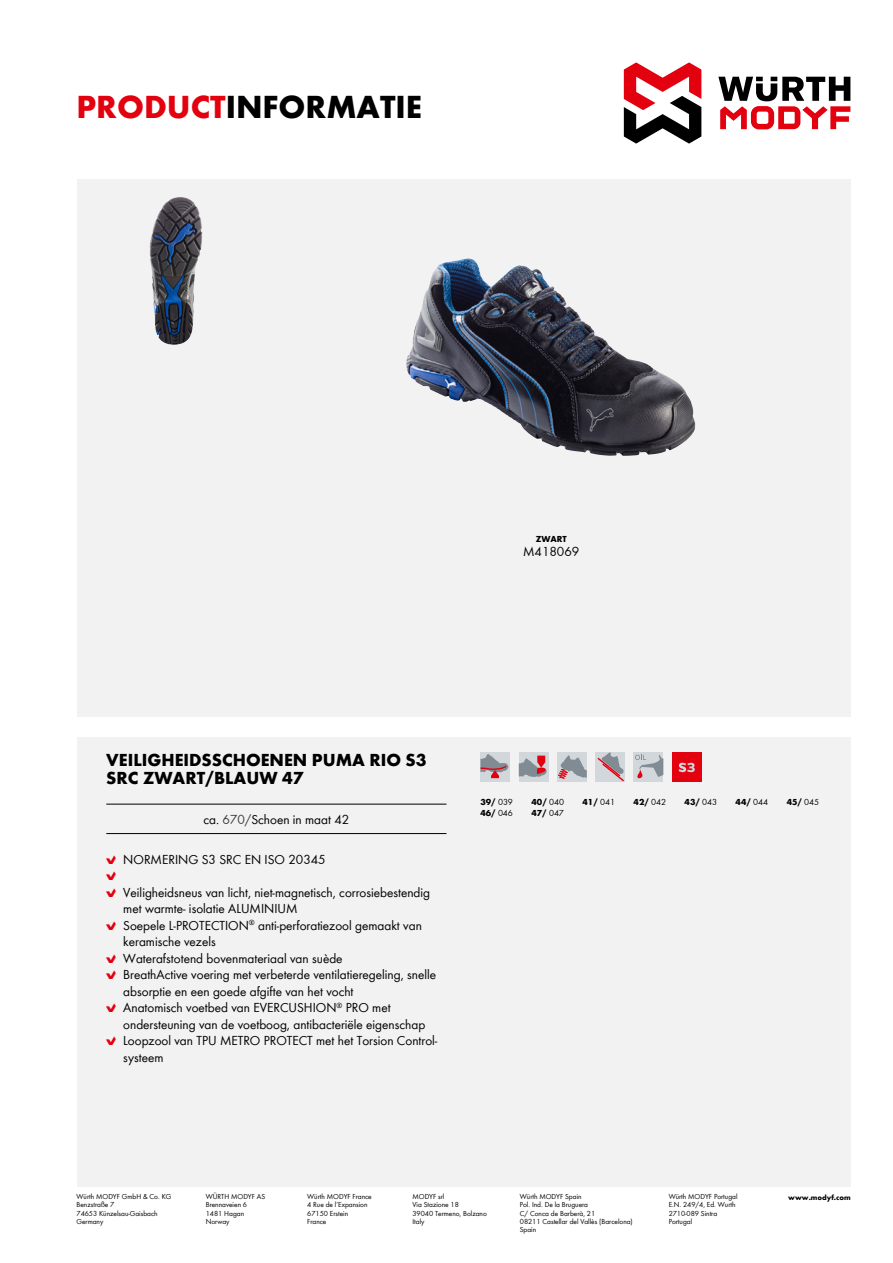
<style>
.page{position:relative;width:893px;height:1263px;background:#fff}
.page>*{position:absolute;margin:0;border:0;box-sizing:border-box;transform-origin:0 0}
.t1{font:700 33px "Wuerth Global";color:#000}
.t2{font:700 18px/18px "Wuerth Global";color:#000}
.t3{font:13.5px "Wuerth Global";color:#000}
.t4{font:13.5px "Wuerth Num";color:#e3000f}
.t5{font:700 9px "Wuerth Global";color:#000}
.t6{font:7.5px/8.2px "Wuerth Global";color:#000}
.t7{font:700 7.5px "Wuerth Global";color:#000}
.s1{color:#e3000f}
.s2{color:#3b3b3a}
.s3{font-family:"Wuerth Num";color:#e3000f}
.s4{font-weight:400}
</style>
<div class="page">
<svg style="left:718px;top:77px;width:132px;height:52px"></svg>
<svg style="left:624px;top:62px;width:77px;height:82px"></svg>
<div style="left:77px;top:179px;width:773px;height:1007px;background:#f2f2f2"></div>
<div style="left:64px;top:717px;width:805px;height:19px;background:#fff"></div>
<hr style="left:106px;top:804px;width:340px;height:1px;background:#000">
<hr style="left:106px;top:833px;width:340px;height:1px;background:#000">
<img style="left:406px;top:259px;width:274px;height:197px">
<img style="left:150px;top:197px;width:44px;height:148px">
<div style="left:672px;top:752px;width:29px;height:30px;background:#e3000f"></div>
<svg style="left:678px;top:763px;width:17px;height:9px"></svg>
<div style="left:634px;top:752px;width:29px;height:30px;background:#d2d7db"></div>
<svg style="left:635px;top:754px;width:28px;height:25px"></svg>
<div style="left:595px;top:752px;width:30px;height:30px;background:#d2d7db"></div>
<svg style="left:597px;top:752px;width:27px;height:29px"></svg>
<div style="left:557px;top:752px;width:30px;height:30px;background:#d2d7db"></div>
<svg style="left:558px;top:755px;width:29px;height:24px"></svg>
<div style="left:519px;top:752px;width:30px;height:30px;background:#d2d7db"></div>
<svg style="left:519px;top:756px;width:28px;height:21px"></svg>
<div style="left:480px;top:752px;width:30px;height:30px;background:#d2d7db"></div>
<svg style="left:480px;top:754px;width:28px;height:24px"></svg>
<h1 class="t1" style="left:77px;top:87px;width:347px"><span class="s1">PRODUCT</span>INFORMATIE</h1>
<p class="t5" style="left:536px;top:533px;width:33px">ZWART</p>
<p class="t3" style="left:523px;top:543px;width:58px">M418069</p>
<h2 class="t2" style="left:106px;top:750px;width:322px">VEILIGHEIDSSCHOENEN PUMA RIO S3<br>SRC ZWART/BLAUW 47</h2>
<p class="t3" style="left:203px;top:811px;width:147px">ca. <span class="s2">670/</span>Schoen in maat 42</p>
<p class="t3" style="left:106px;top:851px;width:221px"><span class="s3">B</span> NORMERING S3 SRC EN ISO 20345</p>
<p class="t4" style="left:106px;top:868px;width:11px">B</p>
<p class="t3" style="left:106px;top:884px;width:325px"><span class="s3">B</span> Veiligheidsneus van licht, niet-magnetisch, corrosiebestendig</p>
<p class="t3" style="left:123px;top:901px;width:176px">met warmte- isolatie ALUMINIUM</p>
<p class="t3" style="left:106px;top:917px;width:317px"><span class="s3">B</span> Soepele L-PROTECTION<sup>®</sup> anti-perforatiezool gemaakt van</p>
<p class="t3" style="left:123px;top:934px;width:94px">keramische vezels</p>
<p class="t3" style="left:106px;top:950px;width:238px"><span class="s3">B</span> Waterafstotend bovenmateriaal van suède</p>
<p class="t3" style="left:106px;top:967px;width:331px"><span class="s3">B</span> BreathActive voering met verbeterde ventilatieregeling, snelle</p>
<p class="t3" style="left:123px;top:983px;width:232px">absorptie en een goede afgifte van het vocht</p>
<p class="t3" style="left:106px;top:1000px;width:286px"><span class="s3">B</span> Anatomisch voetbed van EVERCUSHION<sup>®</sup> PRO met</p>
<p class="t3" style="left:123px;top:1016px;width:303px">ondersteuning van de voetboog, antibacteriële eigenschap</p>
<p class="t3" style="left:106px;top:1033px;width:332px"><span class="s3">B</span> Loopzool van TPU METRO PROTECT met het Torsion Control-</p>
<p class="t3" style="left:123px;top:1049px;width:42px">systeem</p>
<p class="t5" style="left:480px;top:797px;width:34px">39/ <span class="s4">039</span></p>
<p class="t5" style="left:531px;top:797px;width:34px">40/ <span class="s4">040</span></p>
<p class="t5" style="left:583px;top:797px;width:34px">41/ <span class="s4">041</span></p>
<p class="t5" style="left:634px;top:797px;width:34px">42/ <span class="s4">042</span></p>
<p class="t5" style="left:685px;top:797px;width:34px">43/ <span class="s4">043</span></p>
<p class="t5" style="left:736px;top:797px;width:34px">44/ <span class="s4">044</span></p>
<p class="t5" style="left:787px;top:797px;width:34px">45/ <span class="s4">045</span></p>
<p class="t5" style="left:480px;top:808px;width:34px">46/ <span class="s4">046</span></p>
<p class="t5" style="left:531px;top:808px;width:34px">47/ <span class="s4">047</span></p>
<p class="t6" style="left:206px;top:1192px;width:61px">WÜRTH MODYF AS<br>Brennaveien 6<br>1481 Hagan<br>Norway</p>
<p class="t6" style="left:307px;top:1192px;width:66px">Würth MODYF France<br>4 Rue de l’Expansion<br>67150 Erstein<br>France</p>
<p class="t6" style="left:669px;top:1192px;width:70px">Würth MODYF Portugal<br>E.N. 249/4, Ed. Wurth<br>2710-089 Sintra<br>Portugal</p>
<p class="t7" style="left:788px;top:1193px;width:64px">www.modyf.com</p>
<p class="t6" style="left:77px;top:1192px;width:96px">Würth MODYF GmbH &amp; Co. KG<br>Benzstraße 7<br>74653 Künzelsau-Gaisbach<br>Germany</p>
<p class="t6" style="left:412px;top:1192px;width:76px">MODYF srl<br>Via Stazione 18<br>39040 Termeno, Bolzano<br>Italy</p>
<p class="t6" style="left:520px;top:1192px;width:114px">Würth MODYF Spain<br>Pol. Ind. De la Bruguera<br>C/ Conca de Barberà, 21<br>08211 Castellar del Vallès (Barcelona)<br>Spain</p>
</div>
